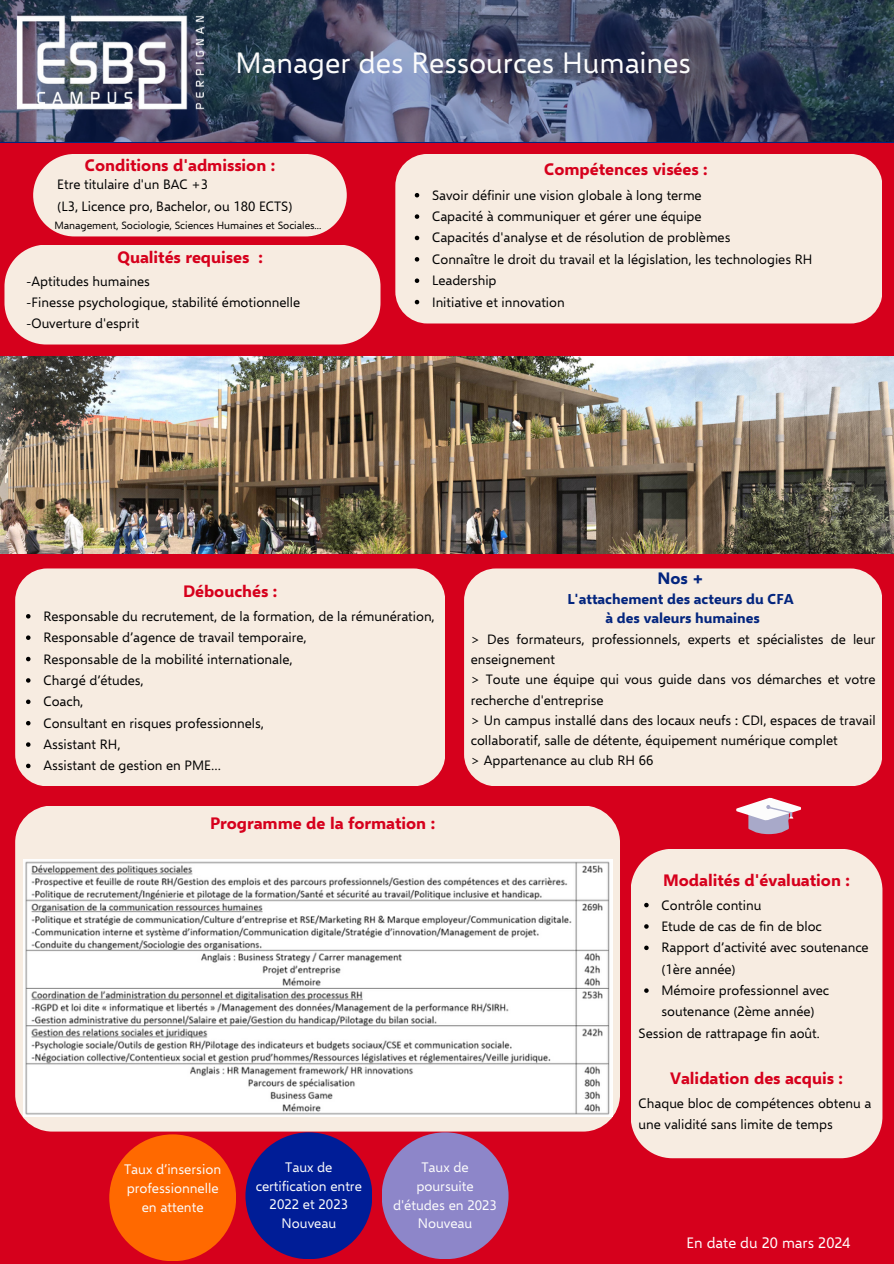
<style>
.page{position:relative;width:894px;height:1264px;background:#fff}
.page>*{position:absolute;margin:0;border:0;box-sizing:border-box;transform-origin:0 0}
.t1{font:29.25px "Selawik";color:#fcfcfc}
.t2{font:700 16.5px "Selawik";color:#d6001c}
.t3{font:700 16.5px "Selawik";color:#03257e}
.t4{font:15px "Selawik";color:#fff}
.t5{font:700 14.25px/19.2px "Selawik";color:#03257e;text-align:center}
.t6{font:13.8px/18.9px "Selawik";color:#fcfcfc;text-align:center}
.t7{font:13.5px/21.3px "Selawik";color:#000}
.t8{font:10.5px "Selawik";color:#000}
</style>
<div class="page">
<div style="left:0;top:0;width:893px;height:1263px;background:#d6001c"></div>
<div style="left:15px;top:805px;width:604px;height:326px;background:#f7ece1;border-radius:37px"></div>
<div style="left:395px;top:154px;width:487px;height:169px;background:#f7ece1;border-radius:32px"></div>
<div style="left:15px;top:568px;width:430px;height:218px;background:#f7ece1;border-radius:32px"></div>
<div style="left:464px;top:568px;width:417px;height:218px;background:#f7ece1;border-radius:32px"></div>
<div style="left:33px;top:154px;width:313px;height:82px;background:#f7ece1"></div>
<div style="left:631px;top:849px;width:251px;height:309px;background:#f7ece1"></div>
<img style="left:0;top:0;width:893px;height:142px">
<img style="left:15px;top:15px;width:188px;height:95px">
<img style="left:0;top:357px;width:893px;height:197px">
<div style="left:4px;top:245px;width:376px;height:99px;background:#f7ece1"></div>
<svg style="left:736px;top:797px;width:65px;height:37px"></svg>
<img style="left:23px;top:859px;width:589px;height:257px">
<svg style="left:26px;top:614px;width:4px;height:4px"></svg>
<svg style="left:26px;top:635px;width:4px;height:5px"></svg>
<svg style="left:26px;top:656px;width:4px;height:5px"></svg>
<svg style="left:26px;top:678px;width:4px;height:4px"></svg>
<svg style="left:26px;top:699px;width:4px;height:5px"></svg>
<svg style="left:26px;top:721px;width:4px;height:4px"></svg>
<svg style="left:26px;top:742px;width:4px;height:4px"></svg>
<svg style="left:26px;top:763px;width:4px;height:5px"></svg>
<svg style="left:414px;top:193px;width:5px;height:4px"></svg>
<svg style="left:414px;top:214px;width:5px;height:5px"></svg>
<svg style="left:414px;top:236px;width:5px;height:4px"></svg>
<svg style="left:414px;top:257px;width:5px;height:4px"></svg>
<svg style="left:414px;top:278px;width:5px;height:5px"></svg>
<svg style="left:414px;top:300px;width:5px;height:4px"></svg>
<svg style="left:644px;top:902px;width:4px;height:5px"></svg>
<svg style="left:644px;top:924px;width:4px;height:4px"></svg>
<svg style="left:644px;top:945px;width:4px;height:5px"></svg>
<svg style="left:644px;top:988px;width:4px;height:4px"></svg>
<div style="left:109px;top:1134px;width:127px;height:127px;background:#ff6900;border-radius:50%"></div>
<div style="left:245px;top:1132px;width:127px;height:127px;background:#001d97;border-radius:50%"></div>
<div style="left:381px;top:1132px;width:127px;height:127px;background:#8d86c9;border-radius:50%"></div>
<h1 class="t1" style="left:235px;top:44px;width:457px">Manager des Ressources Humaines</h1>
<p class="t2" style="left:85px;top:155px;width:192px">Conditions d'admission :</p>
<p class="t7" style="left:57px;top:172px;width:237px;line-height:22.2px">Etre titulaire d'un BAC +3<br>(L3, Licence pro, Bachelor, ou 180 ECTS)</p>
<p class="t2" style="left:117px;top:246px;width:147px">Qualités requises :</p>
<p class="t7" style="left:26px;top:270px;width:275px">-Aptitudes humaines<br>-Finesse psychologique, stabilité émotionnelle -Ouverture d'esprit</p>
<p class="t8" style="left:54px;top:218px;width:268px">Management, Sociologie, Sciences Humaines et Sociales...</p>
<p class="t2" style="left:544px;top:159px;width:165px">Compétences visées :</p>
<p class="t7" style="left:432px;top:184px;width:382px">Savoir définir une vision globale à long terme<br>Capacité à communiquer et gérer une équipe<br>Capacités d'analyse et de résolution de problèmes<br>Connaître le droit du travail et la législation, les technologies RH Leadership<br>Initiative et innovation</p>
<p class="t2" style="left:183px;top:581px;width:96px">Débouchés :</p>
<p class="t7" style="left:43px;top:605px;width:392px">Responsable du recrutement, de la formation, de la rémunération, Responsable d’agence de travail temporaire,<br>Responsable de la mobilité internationale,<br>Chargé d’études,<br>Coach,<br>Consultant en risques professionnels,<br>Assistant RH,<br>Assistant de gestion en PME…</p>
<p class="t2" style="left:210px;top:812px;width:226px">Programme de la formation :</p>
<p class="t3" style="left:657px;top:567px;width:48px">Nos +</p>
<p class="t5" style="left:567px;top:589px;width:228px">L'attachement des acteurs du CFA à des valeurs humaines</p>
<p class="t7" style="left:470px;top:628px;width:406px;line-height:20.2px">&gt; Des formateurs, professionnels, experts et spécialistes de leur enseignement<br>&gt; Toute une équipe qui vous guide dans vos démarches et votre recherche d'entreprise<br>&gt; Un campus installé dans des locaux neufs : CDI, espaces de travail collaboratif, salle de détente, équipement numérique complet<br>&gt; Appartenance au club RH 66</p>
<p class="t2" style="left:662px;top:869px;width:188px">Modalités d'évaluation :</p>
<p class="t7" style="left:661px;top:893px;width:101px">Contrôle continu</p>
<p class="t7" style="left:661px;top:915px;width:162px">Etude de cas de fin de bloc</p>
<p class="t7" style="left:661px;top:936px;width:209px">Rapport d’activité avec soutenance</p>
<p class="t7" style="left:661px;top:957px;width:76px">(1ère année)</p>
<p class="t7" style="left:661px;top:979px;width:169px">Mémoire professionnel avec</p>
<p class="t7" style="left:661px;top:1000px;width:154px">soutenance (2ème année)</p>
<p class="t7" style="left:638px;top:1021px;width:183px">Session de rattrapage fin août.</p>
<p class="t2" style="left:670px;top:1067px;width:174px">Validation des acquis :</p>
<p class="t7" style="left:638px;top:1091px;width:234px">Chaque bloc de compétences obtenu a une validité sans limite de temps</p>
<p class="t6" style="left:124px;top:1158px;width:98px">Taux d’insersion professionnelle en attente</p>
<p class="t6" style="left:256px;top:1156px;width:108px">Taux de certification entre<br>2022 et 2023<br>Nouveau</p>
<p class="t6" style="left:393px;top:1156px;width:105px">Taux de poursuite d'études en 2023<br>Nouveau</p>
<p class="t4" style="left:686px;top:1232px;width:165px">En date du 20 mars 2024</p>
</div>
